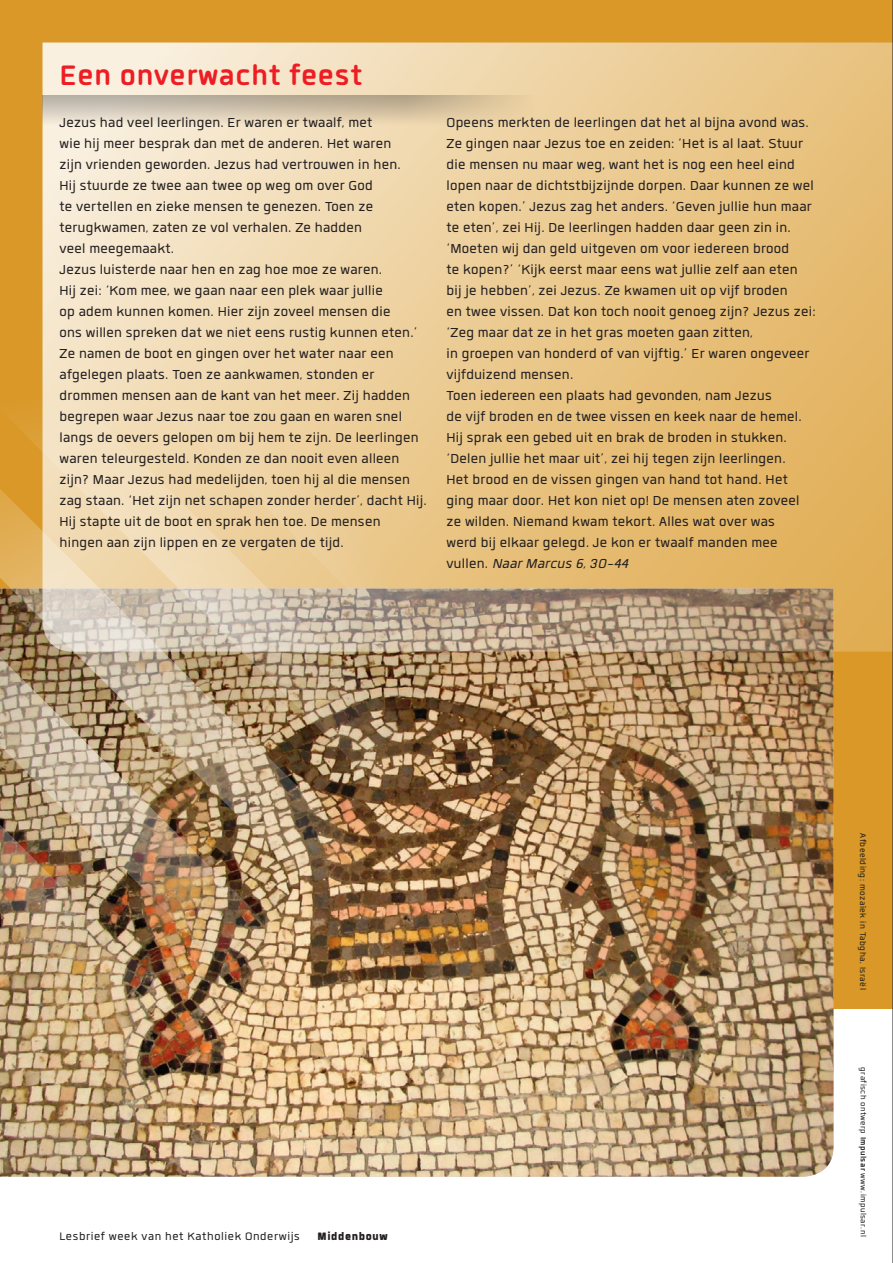
<style>
.page{position:relative;width:893px;height:1263px;background:#fff}
.page>*{position:absolute;margin:0;border:0;box-sizing:border-box;transform-origin:0 0}
.Lestitels_MB{font:700 39px "Quan Rounded";letter-spacing:.015em;color:#ee1d23}
.t1{font:18px/21px "Quan";letter-spacing:.015em;color:#231f20}
.t2{font:italic 18px "Quan";letter-spacing:.015em;color:#231f20}
.Platte_tekst{font:15px "Quan";letter-spacing:.04em;color:#231f20}
.Platte_tekst-2{font:11.25px "Quan";letter-spacing:.04em;color:#231f20}
.Platte_tekst-3{font:10.5px "Quan";letter-spacing:.04em;color:#231f20}
.s1{font-style:italic}
.s2{font-style:normal}
.s3{font-weight:900}
.s4{font-weight:700}
</style>
<div class="page">
<div style="left:0;top:0;width:893px;height:1009px;background:#d99827"></div>
<img style="left:0;top:652px;width:833px;height:525px">
<svg style="left:43px;top:43px;width:849px;height:609px;background:#e7c791"></svg>
<svg style="left:0;top:400px;width:429px;height:133px;background:#edcf9b"></svg>
<img style="left:0;top:533px;width:429px;height:168px">
<img style="left:0;top:701px;width:429px;height:308px">
<img style="left:43px;top:95px;width:515px;height:63px">
<hr style="left:892px;top:0;width:1px;height:1263px;background:#231f20">
<p class="Lestitels_MB" style="left:60px;top:56px;width:304px">Een onverwacht feest</p>
<p class="t1" style="left:60px;top:111px;width:314px">Jezus had veel leerlingen. Er waren er twaalf, met</p>
<p class="t1" style="left:60px;top:132px;width:333px">wie hij meer besprak dan met de anderen. Het waren</p>
<p class="t1" style="left:60px;top:153px;width:343px">zijn vrienden geworden. Jezus had vertrouwen in hen.</p>
<p class="t1" style="left:60px;top:174px;width:315px">Hij stuurde ze twee aan twee op weg om over God</p>
<p class="t1" style="left:60px;top:195px;width:315px">te vertellen en zieke mensen te genezen. Toen ze</p>
<p class="t1" style="left:60px;top:216px;width:304px">terugkwamen, zaten ze vol verhalen. Ze hadden</p>
<p class="t1" style="left:60px;top:237px;width:116px">veel meegemaakt.</p>
<p class="t1" style="left:60px;top:258px;width:324px">Jezus luisterde naar hen en zag hoe moe ze waren.</p>
<p class="t1" style="left:60px;top:279px;width:325px">Hij zei: ‘Kom mee, we gaan naar een plek waar jullie</p>
<p class="t1" style="left:60px;top:300px;width:333px">op adem kunnen komen. Hier zijn zoveel mensen die</p>
<p class="t1" style="left:60px;top:321px;width:360px">ons willen spreken dat we niet eens rustig kunnen eten.’</p>
<p class="t1" style="left:60px;top:342px;width:335px">Ze namen de boot en gingen over het water naar een</p>
<p class="t1" style="left:60px;top:363px;width:316px">afgelegen plaats. Toen ze aankwamen, stonden er</p>
<p class="t1" style="left:60px;top:384px;width:369px">drommen mensen aan de kant van het meer. Zij hadden begrepen waar Jezus naar toe zou gaan en waren snel langs de oevers gelopen om bij hem te zijn. De leerlingen waren teleurgesteld. Konden ze dan nooit even alleen zijn? Maar Jezus had medelijden, toen hij al die mensen zag staan. ‘Het zijn net schapen zonder herder’, dacht Hij.<br>Hij stapte uit de boot en sprak hen toe. De mensen</p>
<p class="t1" style="left:60px;top:531px;width:286px">hingen aan zijn lippen en ze vergaten de tijd.</p>
<p class="t1" style="left:446px;top:111px;width:369px">Opeens merkten de leerlingen dat het al bijna avond was.<br>Ze gingen naar Jezus toe en zeiden: ‘Het is al laat. Stuur die mensen nu maar weg, want het is nog een heel eind lopen naar de dichtstbijzijnde dorpen. Daar kunnen ze wel eten kopen.’ Jezus zag het anders. ‘Geven jullie hun maar te eten’, zei Hij. De leerlingen hadden daar geen zin in. ‘Moeten wij dan geld uitgeven om voor iedereen brood</p>
<p class="t1" style="left:446px;top:258px;width:353px">te kopen?’ ‘Kijk eerst maar eens wat jullie zelf aan eten</p>
<p class="t1" style="left:446px;top:279px;width:343px">bij je hebben’, zei Jezus. Ze kwamen uit op vijf broden</p>
<p class="t1" style="left:446px;top:300px;width:371px">en twee vissen. Dat kon toch nooit genoeg zijn? Jezus zei: ‘Zeg maar dat ze in het gras moeten gaan zitten,</p>
<p class="t1" style="left:446px;top:342px;width:364px">in groepen van honderd of van vijftig.’ Er waren ongeveer vijfduizend mensen.</p>
<p class="t1" style="left:446px;top:384px;width:327px">Toen iedereen een plaats had gevonden, nam Jezus</p>
<p class="t1" style="left:446px;top:405px;width:357px">de vijf broden en de twee vissen en keek naar de hemel.</p>
<p class="t1" style="left:446px;top:426px;width:342px">Hij sprak een gebed uit en brak de broden in stukken. ‘Delen jullie het maar uit’, zei hij tegen zijn leerlingen.</p>
<p class="t1" style="left:446px;top:468px;width:355px">Het brood en de vissen gingen van hand tot hand. Het ging maar door. Het kon niet op! De mensen aten zoveel ze wilden. Niemand kwam tekort. Alles wat over was</p>
<p class="t1" style="left:446px;top:531px;width:333px">werd bij elkaar gelegd<span class="s1">.</span> Je kon er twaalf manden mee</p>
<p class="t2" style="left:446px;top:555px;width:183px"><span class="s2">vullen.</span> Naar Marcus 6, 30-44</p>
<p class="Platte_tekst" style="left:60px;top:1229px;width:330px">Lesbrief week van het Katholiek Onderwijs <span class="s3">Middenbouw</span></p>
<p class="Platte_tekst-2" style="left:868px;top:833px;width:158px;rotate:90deg">Afbeelding: mozaïek in Tabgha, Israël</p>
<p class="Platte_tekst-3" style="left:868px;top:1067px;width:171px;rotate:90deg">grafisch ontwerp <span class="s4">Impulsar</span> www.impulsar.nl</p>
</div>
